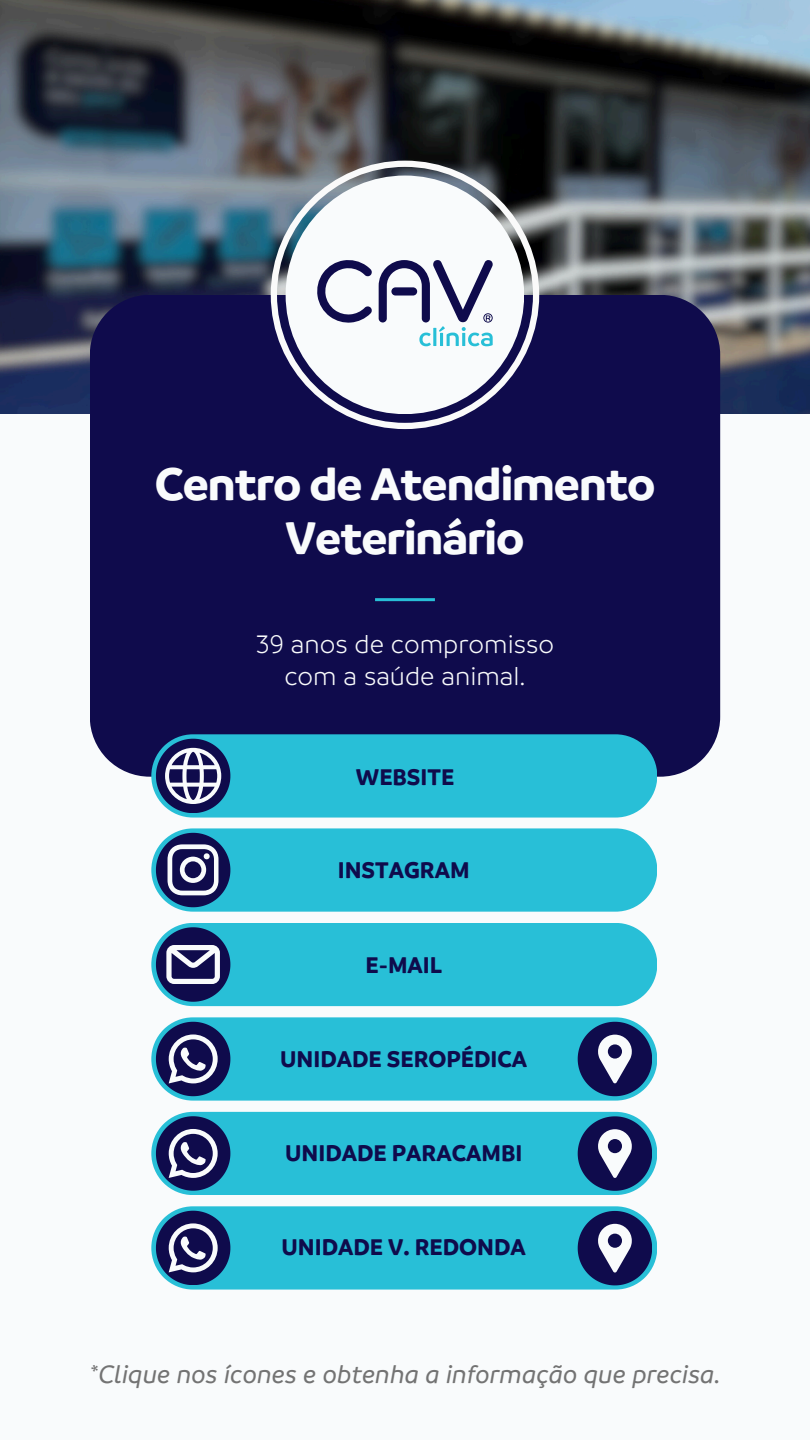
<style>
.page{position:relative;width:810px;height:1440px;background:#f9fbfc}
.page>*{position:absolute;margin:0;border:0;box-sizing:border-box;transform-origin:0 0}
.t1{font:700 49px/54px "Branding";letter-spacing:-.02em;color:#f9fbfc;text-align:center}
.t2{font:300 27.3px/32.2px "Branding";color:#f9fbfc;text-align:center}
.t3{font:italic 500 27px "Branding";color:#737373}
.t4{font:700 24.4px "Branding";color:#0f0b4c}
</style>
<div class="page">
<img style="left:0;top:0;width:810px;height:413px">
<div style="left:90px;top:295px;width:630px;height:482px;background:#0f0b4c"></div>
<hr style="left:375px;top:598px;width:60px;height:3px;background:#28bfd7">
<svg style="left:151px;top:734px;width:506px;height:84px;background:#31b1cc"></svg>
<svg style="left:151px;top:828px;width:506px;height:84px;background:#35b5cf"></svg>
<svg style="left:271px;top:161px;width:268px;height:268px;background:#3d3d60"></svg>
<svg style="left:273px;top:162px;width:264px;height:265px"></svg>
<svg style="left:151px;top:923px;width:506px;height:83px;background:#32b4ce"></svg>
<svg style="left:151px;top:1017px;width:506px;height:84px;background:#36a7c3"></svg>
<svg style="left:151px;top:1112px;width:506px;height:83px;background:#34a6c3"></svg>
<svg style="left:151px;top:1206px;width:506px;height:84px;background:#36a7c3"></svg>
<p class="t1" style="left:155px;top:457px;width:502px">Centro de Atendimento<br>Veterinário</p>
<p class="t2" style="left:256px;top:628px;width:300px">39 anos de compromisso com a saúde animal.</p>
<p class="t4" style="left:356px;top:763px;width:100px">WEBSITE</p>
<p class="t4" style="left:338px;top:856px;width:133px">INSTAGRAM</p>
<p class="t4" style="left:365px;top:951px;width:78px">E-MAIL</p>
<p class="t4" style="left:280px;top:1045px;width:249px">UNIDADE SEROPÉDICA</p>
<h1 class="t4" style="left:285px;top:1139px;width:239px">UNIDADE PARACAMBI</h1>
<h3 class="t4" style="left:282px;top:1233px;width:246px">UNIDADE V. REDONDA</h3>
<p class="t3" style="left:89px;top:1360px;width:633px">*Clique nos ícones e obtenha a informação que precisa.</p>
</div>
